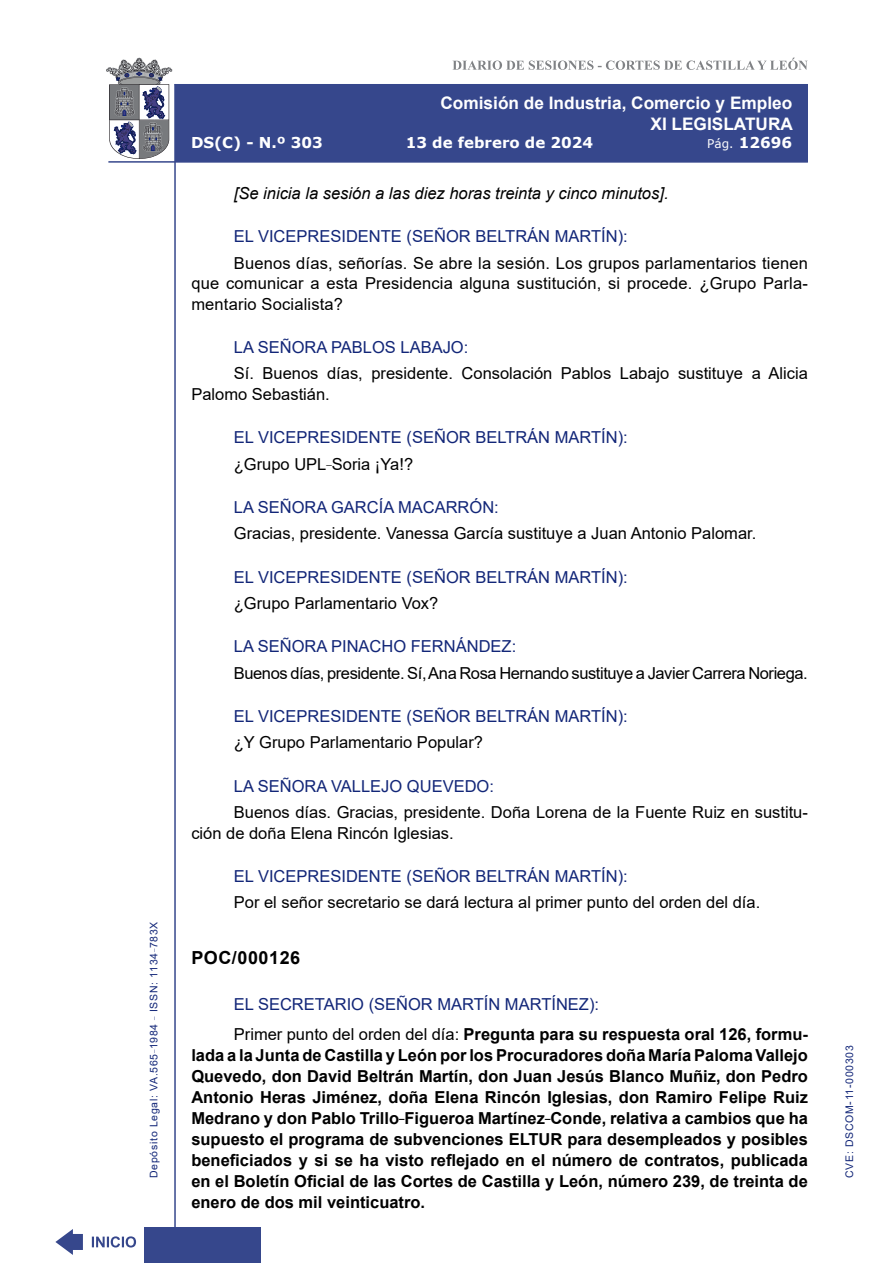
<style>
.page{position:relative;width:893px;height:1263px;background:#fff}
.page>*{position:absolute;margin:0;border:0;box-sizing:border-box;transform-origin:0 0}
.MarcadorPrimerNivel{font:700 18px "Arial";letter-spacing:.03em;color:#000}
.t1{font:700 17.25px/20.7px "Arial";color:#fff;text-align:right}
.t2{font:700 16.5px/21px "Arial";color:#000;text-align:justify}
.t3{font:16.5px/20.4px "Arial";color:#000}
.Orador{font:16.5px "Arial";color:#122678}
.t4{font:16.5px "Arial";letter-spacing:-.025em;color:#000}
.t5{font:italic 16.5px "Arial";color:#000}
.t6{font:700 15px "Verdana";color:#fff}
.t7{font:10.5px "Arial";letter-spacing:.065em;color:#122678}
.s1{font-weight:400;font-size:12px}
.s2{font-weight:400}
</style>
<div class="page">
<svg style="left:452px;top:58px;width:356px;height:12px"></svg>
<hr style="left:174px;top:84px;width:2px;height:1179px;background:#36478c">
<div style="left:144px;top:1227px;width:117px;height:36px;background:#36478c"></div>
<div style="left:175px;top:84px;width:633px;height:78px;background:#36478c"></div>
<hr style="left:108px;top:161px;width:700px;height:2px;background:#36478c">
<svg style="left:92px;top:1236px;width:44px;height:11px"></svg>
<svg style="left:55px;top:1229px;width:28px;height:26px"></svg>
<svg style="left:106px;top:58px;width:66px;height:101px"></svg>
<p class="t7" style="left:146px;top:1178px;width:258px;rotate:-90deg">Depósito Legal: VA.565<sup>_</sup>1984 <sup>_</sup> ISSN: 1134<sup>_</sup>783X</p>
<p class="t1" style="left:440px;top:93px;width:354px">Comisión de Industria, Comercio y Empleo<br>XI LEGISLATURA</p>
<p class="t6" style="left:191px;top:132px;width:133px">DS(C) - N.º 303</p>
<p class="t6" style="left:406px;top:132px;width:189px">13 de febrero de 2024</p>
<p class="t6" style="left:707px;top:132px;width:86px"><span class="s1">Pág.</span> 12696</p>
<p class="t5" style="left:234px;top:183px;width:436px">[Se inicia la sesión a las diez horas treinta y cinco minutos].</p>
<p class="Orador" style="left:234px;top:225px;width:395px">EL VICEPRESIDENTE (SEÑOR BELTRÁN MARTÍN):</p>
<p class="t3" style="left:191px;top:253px;width:618px;text-align:justify;text-indent:43px">Buenos días, señorías. Se abre la sesión. Los grupos parlamentarios tienen que comunicar a esta Presidencia alguna sustitución, si procede. ¿Grupo Parla&shy;mentario Socialista?</p>
<p class="Orador" style="left:234px;top:336px;width:236px">LA SEÑORA PABLOS LABAJO:</p>
<p class="t3" style="left:191px;top:363px;width:618px;text-indent:43px">Sí. Buenos días, presidente. Consolación Pablos Labajo sustituye a Alicia<br>Palomo Sebastián.</p>
<p class="Orador" style="left:234px;top:426px;width:395px">EL VICEPRESIDENTE (SEÑOR BELTRÁN MARTÍN):</p>
<p class="t3" style="left:234px;top:453px;width:181px">¿Grupo UPL<sup>_</sup>Soria ¡Ya!?</p>
<p class="Orador" style="left:234px;top:496px;width:266px">LA SEÑORA GARCÍA MACARRÓN:</p>
<p class="t3" style="left:234px;top:523px;width:524px">Gracias, presidente. Vanessa García sustituye a Juan Antonio Palomar.</p>
<p class="Orador" style="left:234px;top:565px;width:395px">EL VICEPRESIDENTE (SEÑOR BELTRÁN MARTÍN):</p>
<p class="t3" style="left:234px;top:593px;width:206px">¿Grupo Parlamentario Vox?</p>
<p class="Orador" style="left:234px;top:635px;width:284px">LA SEÑORA PINACHO FERNÁNDEZ:</p>
<p class="t4" style="left:234px;top:661px;width:575px">Buenos días, presidente. Sí, Ana Rosa Hernando sustituye a Javier Carrera Noriega.</p>
<p class="Orador" style="left:234px;top:705px;width:395px">EL VICEPRESIDENTE (SEÑOR BELTRÁN MARTÍN):</p>
<p class="t3" style="left:234px;top:732px;width:251px">¿Y Grupo Parlamentario Popular?</p>
<p class="Orador" style="left:234px;top:774px;width:262px">LA SEÑORA VALLEJO QUEVEDO:</p>
<p class="t3" style="left:191px;top:802px;width:618px;text-indent:43px">Buenos días. Gracias, presidente. Doña Lorena de la Fuente Ruiz en sustitu&shy;ción de doña Elena Rincón Iglesias.</p>
<p class="Orador" style="left:234px;top:865px;width:395px">EL VICEPRESIDENTE (SEÑOR BELTRÁN MARTÍN):</p>
<p class="t3" style="left:234px;top:892px;width:528px">Por el señor secretario se dará lectura al primer punto del orden del día.</p>
<p class="MarcadorPrimerNivel" style="left:191px;top:945px;width:110px">POC/000126</p>
<p class="Orador" style="left:234px;top:993px;width:367px">EL SECRETARIO (SEÑOR MARTÍN MARTÍNEZ):</p>
<p class="t2" style="left:191px;top:1024px;width:618px;text-indent:43px"><span class="s2">Primer punto del orden del día:</span> Pregunta para su respuesta oral 126, formu&shy;lada a la Junta de Castilla y León por los Procuradores doña María Paloma Vallejo Quevedo, don David Beltrán Martín, don Juan Jesús Blanco Muñiz, don Pedro Antonio Heras Jiménez, doña Elena Rincón Iglesias, don Ramiro Felipe Ruiz Medrano y don Pablo Trillo<sup>_</sup>Figueroa Martínez<sup>_</sup>Conde, relativa a cambios que ha supuesto el programa de subvenciones ELTUR para desempleados y posibles beneficiados y si se ha visto reflejado en el número de contratos, publicada en el Boletín Oficial de las Cortes de Castilla y León, número 239, de treinta de enero de dos mil veinticuatro.</p>
<p class="t7" style="left:842px;top:1178px;width:134px;rotate:-90deg">CVE: DSCOM-11-000303</p>
</div>
